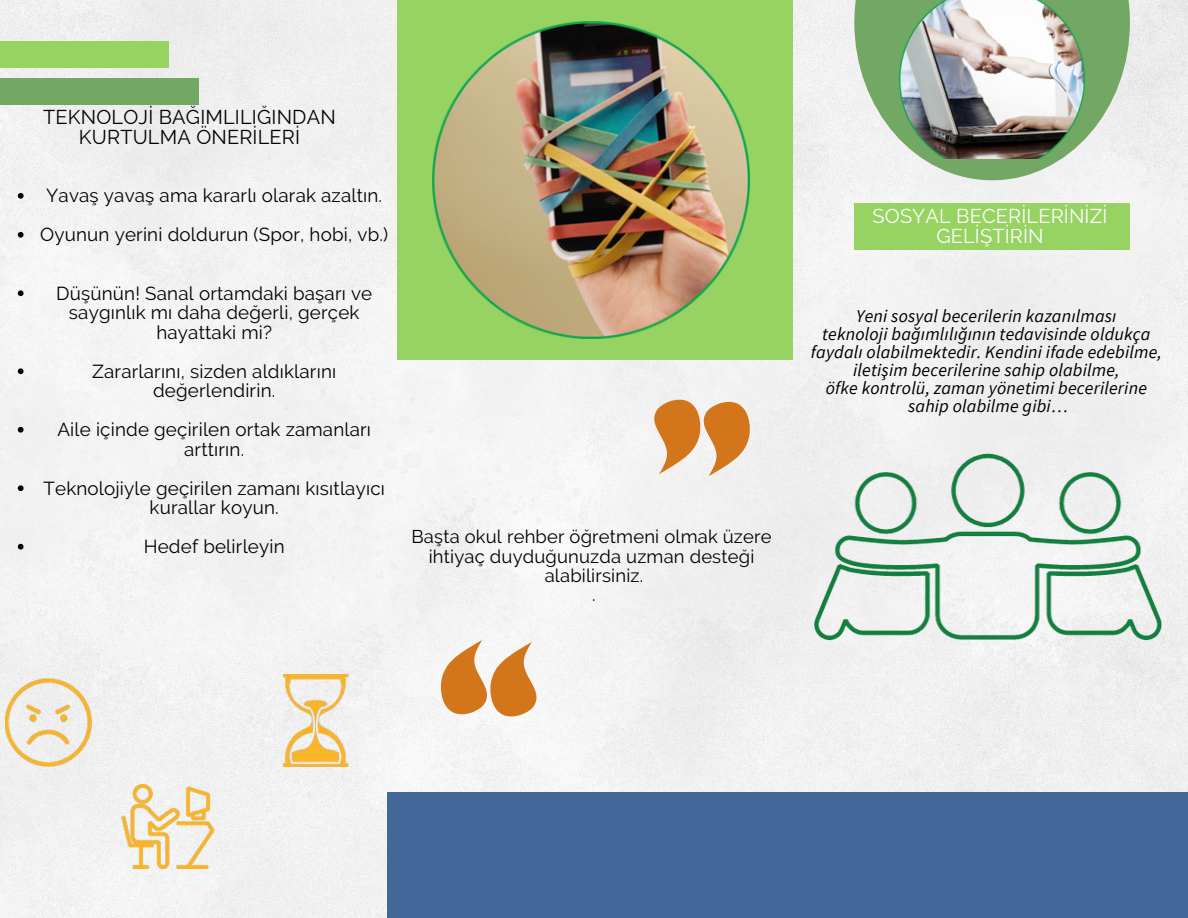
<style>
.page{position:relative;width:1188px;height:918px;background:#f2f2f2}
.page>*{position:absolute;margin:0;border:0;box-sizing:border-box;transform-origin:0 0}
.t1{font:19.95px/20.2px "Raleway";letter-spacing:.01em;color:#000;text-align:center}
.t2{font:19.95px/20.2px "Raleway";letter-spacing:.01em;color:#fff;text-align:center}
.t3{font:18.75px/19.5px "Raleway";letter-spacing:.01em;color:#000;text-align:center}
.t4{font:18.45px/19.2px "Raleway";letter-spacing:.01em;color:#000;text-align:center}
.t5{font:italic 18px/18px "Source Sans Pro";letter-spacing:.01em;color:#000;text-align:center}
</style>
<div class="page">
<div style="left:387px;top:792px;width:801px;height:126px;background:#446799"></div>
<div style="left:397px;top:0;width:396px;height:360px;background:#96d362"></div>
<div style="left:0;top:41px;width:168px;height:27px;background:#96d362"></div>
<div style="left:0;top:78px;width:198px;height:27px;background:#73a764"></div>
<div style="left:854px;top:203px;width:276px;height:46px;background:#96d362"></div>
<svg style="left:854px;top:0;width:276px;height:180px;fill:#73a764"></svg>
<svg style="left:654px;top:400px;width:96px;height:76px"></svg>
<svg style="left:441px;top:640px;width:96px;height:76px"></svg>
<img style="left:5px;top:678px;width:87px;height:88px">
<img style="left:283px;top:674px;width:65px;height:92px">
<img style="left:121px;top:784px;width:94px;height:84px">
<img style="left:432px;top:22px;width:318px;height:316px">
<img style="left:900px;top:0;width:184px;height:159px">
<img style="left:814px;top:454px;width:348px;height:187px">
<svg style="left:18px;top:193px;width:6px;height:6px"></svg>
<svg style="left:18px;top:232px;width:6px;height:6px"></svg>
<svg style="left:18px;top:290px;width:6px;height:6px"></svg>
<svg style="left:18px;top:368px;width:6px;height:6px"></svg>
<svg style="left:18px;top:427px;width:6px;height:6px"></svg>
<svg style="left:18px;top:485px;width:6px;height:6px"></svg>
<svg style="left:18px;top:544px;width:6px;height:6px"></svg>
<p class="t1" style="left:43px;top:107px;width:294px">TEKNOLOJİ BAĞIMLILIĞINDAN<br>KURTULMA ÖNERİLERİ</p>
<p class="t3" style="left:40px;top:176px;width:350px;line-height:39px">Yavaş yavaş ama kararlı olarak azaltın.<br>Oyunun yerini doldurun (Spor, hobi, vb.)</p>
<p class="t3" style="left:56px;top:283px;width:318px">Düşünün! Sanal ortamdaki başarı ve saygınlık mı daha değerli, gerçek hayattaki mi?</p>
<p class="t3" style="left:92px;top:361px;width:246px">Zararlarını, sizden aldıklarını değerlendirin.</p>
<p class="t3" style="left:57px;top:420px;width:315px">Aile içinde geçirilen ortak zamanları arttırın.</p>
<p class="t3" style="left:44px;top:478px;width:343px">Teknolojiyle geçirilen zamanı kısıtlayıcı kurallar koyun.</p>
<p class="t3" style="left:144px;top:537px;width:143px">Hedef belirleyin</p>
<p class="t4" style="left:412px;top:527px;width:362px">Başta okul rehber öğretmeni olmak üzere ihtiyaç duyduğunuzda uzman desteği alabilirsiniz.<br>.</p>
<p class="t2" style="left:873px;top:205px;width:236px">SOSYAL BECERİLERİNİZİ<br>GELİŞTİRİN</p>
<p class="t5" style="left:811px;top:307px;width:353px">Yeni sosyal becerilerin kazanılması<br>teknoloji bağımlılığının tedavisinde oldukça faydalı olabilmektedir. Kendini ifade edebilme, iletişim becerilerine sahip olabilme,<br>öfke kontrolü, zaman yönetimi becerilerine sahip olabilme gibi…</p>
</div>
